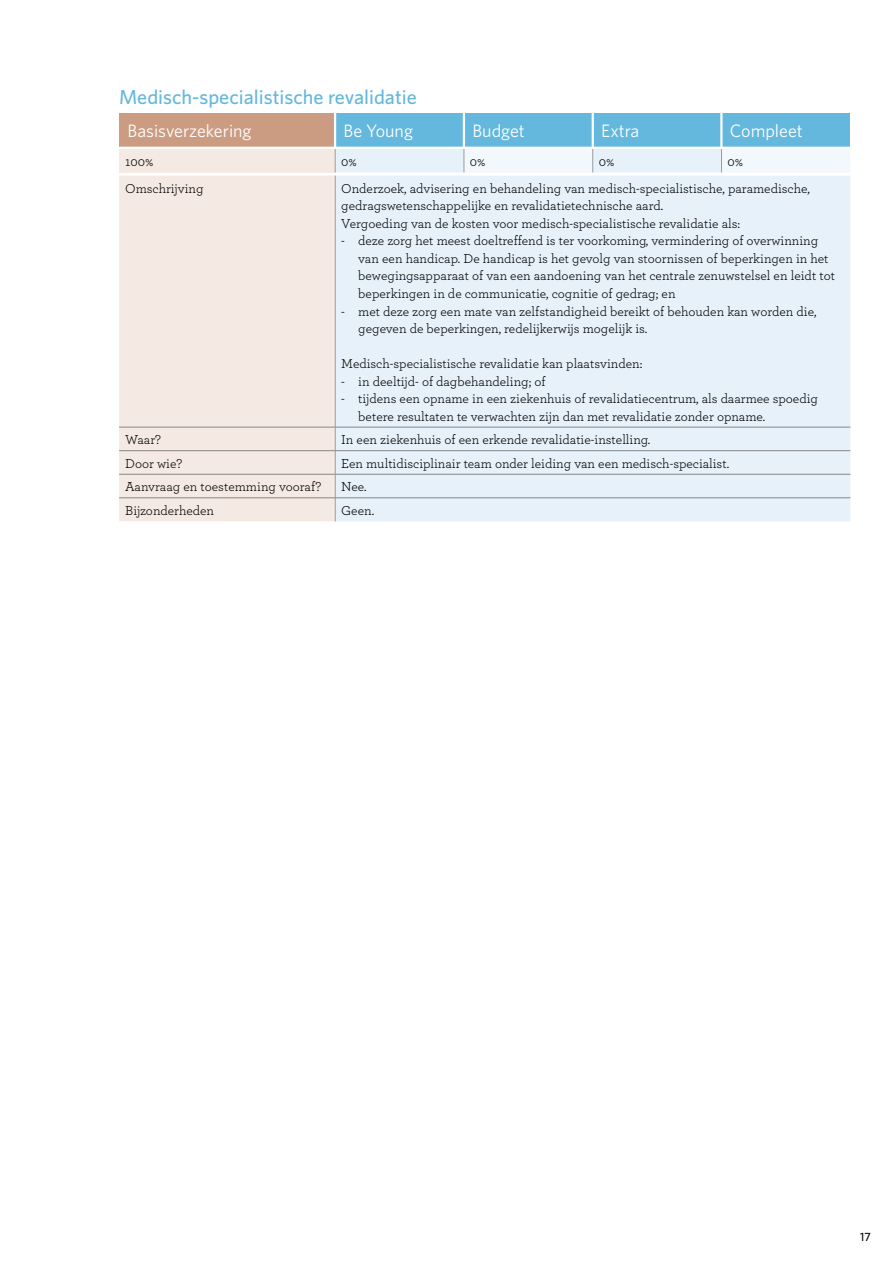
<style>
.page{position:relative;width:893px;height:1263px;background:#fff}
.page>*{position:absolute;margin:0;border:0;box-sizing:border-box;transform-origin:0 0}
.t1{font:500 20.25px "Whitney";color:#64b7dd}
.t2{font:18px "Whitney";color:#fff}
.t3{font:13.5px/17.5px "Archer";color:#000}
.t4{font:500 12px "Whitney";color:#000}
</style>
<div class="page">
<div style="left:119px;top:176px;width:216px;height:345px;background:#f4eae3"></div>
<div style="left:336px;top:176px;width:514px;height:345px;background:#e6f1f9"></div>
<hr style="left:335px;top:176px;width:1px;height:251px;background:#9c9c9d">
<svg style="left:335px;top:428px;width:1px;height:93px"></svg>
<hr style="left:119px;top:427px;width:216px;height:1px;background:#868786">
<hr style="left:119px;top:450px;width:216px;height:1px;background:#868786">
<hr style="left:119px;top:474px;width:216px;height:1px;background:#868786">
<hr style="left:119px;top:497px;width:216px;height:1px;background:#868786">
<hr style="left:335px;top:427px;width:515px;height:1px;background:#868786">
<hr style="left:335px;top:450px;width:515px;height:1px;background:#868786">
<hr style="left:335px;top:474px;width:515px;height:1px;background:#868786">
<hr style="left:335px;top:497px;width:515px;height:1px;background:#868786">
<div style="left:119px;top:113px;width:216px;height:34px;background:#cb9c82"></div>
<div style="left:335px;top:113px;width:129px;height:34px;background:#64b7dd"></div>
<div style="left:119px;top:149px;width:216px;height:23px;background:#f4eae3"></div>
<svg style="left:335px;top:149px;width:515px;height:23px"></svg>
<div style="left:464px;top:113px;width:129px;height:34px;background:#64b7dd"></div>
<div style="left:593px;top:113px;width:128px;height:34px;background:#64b7dd"></div>
<div style="left:721px;top:113px;width:129px;height:34px;background:#64b7dd"></div>
<hr style="left:334px;top:112px;width:2px;height:36px;background:#fff">
<hr style="left:463px;top:112px;width:2px;height:36px;background:#fff">
<hr style="left:592px;top:112px;width:2px;height:36px;background:#fff">
<hr style="left:720px;top:112px;width:3px;height:36px;background:#fff">
<h1 class="t1" style="left:119px;top:84px;width:299px">Medisch-specialistische revalidatie</h1>
<h2 class="t2" style="left:128px;top:120px;width:126px">Basisverzekering</h2>
<h2 class="t2" style="left:344px;top:120px;width:71px">Be Young</h2>
<p class="t3" style="left:125px;top:152px;width:30px">100%</p>
<p class="t3" style="left:341px;top:152px;width:17px">0%</p>
<p class="t3" style="left:470px;top:152px;width:17px">0%</p>
<p class="t3" style="left:599px;top:152px;width:17px">0%</p>
<p class="t3" style="left:727px;top:152px;width:17px">0%</p>
<h2 class="t2" style="left:472px;top:120px;width:54px">Budget</h2>
<h2 class="t2" style="left:601px;top:120px;width:40px">Extra</h2>
<h2 class="t2" style="left:730px;top:120px;width:74px">Compleet</h2>
<p class="t3" style="left:125px;top:179px;width:80px">Omschrijving</p>
<p class="t3" style="left:341px;top:179px;width:470px">Onderzoek, advisering en behandeling van medisch-specialistische, paramedische, gedragswetenschappelijke en revalidatietechnische aard.<br>Vergoeding van de kosten voor medisch-specialistische revalidatie als:</p>
<p class="t3" style="left:358px;top:232px;width:478px;text-indent:-17px">- deze zorg het meest doeltreffend is ter voorkoming, vermindering of overwinning van een handicap. De handicap is het gevolg van stoornissen of beperkingen in het bewegingsapparaat of van een aandoening van het centrale zenuwstelsel en leidt tot beperkingen in de communicatie, cognitie of gedrag; en</p>
<p class="t3" style="left:358px;top:302px;width:460px;text-indent:-17px">- met deze zorg een mate van zelfstandigheid bereikt of behouden kan worden die, gegeven de beperkingen, redelijkerwijs mogelijk is.</p>
<p class="t3" style="left:341px;top:354px;width:303px">Medisch-specialistische revalidatie kan plaatsvinden:</p>
<p class="t3" style="left:341px;top:372px;width:206px">- in deeltijd- of dagbehandeling; of</p>
<p class="t3" style="left:358px;top:390px;width:461px;text-indent:-17px">- tijdens een opname in een ziekenhuis of revalidatiecentrum, als daarmee spoedig betere resultaten te verwachten zijn dan met revalidatie zonder opname.</p>
<p class="t3" style="left:125px;top:431px;width:37px">Waar?</p>
<p class="t3" style="left:341px;top:431px;width:310px">In een ziekenhuis of een erkende revalidatie-instelling.</p>
<p class="t3" style="left:125px;top:454px;width:59px">Door wie?</p>
<p class="t3" style="left:341px;top:454px;width:389px">Een multidisciplinair team onder leiding van een medisch-specialist.</p>
<p class="t3" style="left:125px;top:478px;width:198px">Aanvraag en toestemming vooraf?</p>
<p class="t3" style="left:341px;top:478px;width:27px">Nee.</p>
<p class="t3" style="left:125px;top:501px;width:91px">Bijzonderheden</p>
<p class="t3" style="left:341px;top:501px;width:34px">Geen.</p>
<p class="t4" style="left:860px;top:1229px;width:12px">17</p>
</div>
